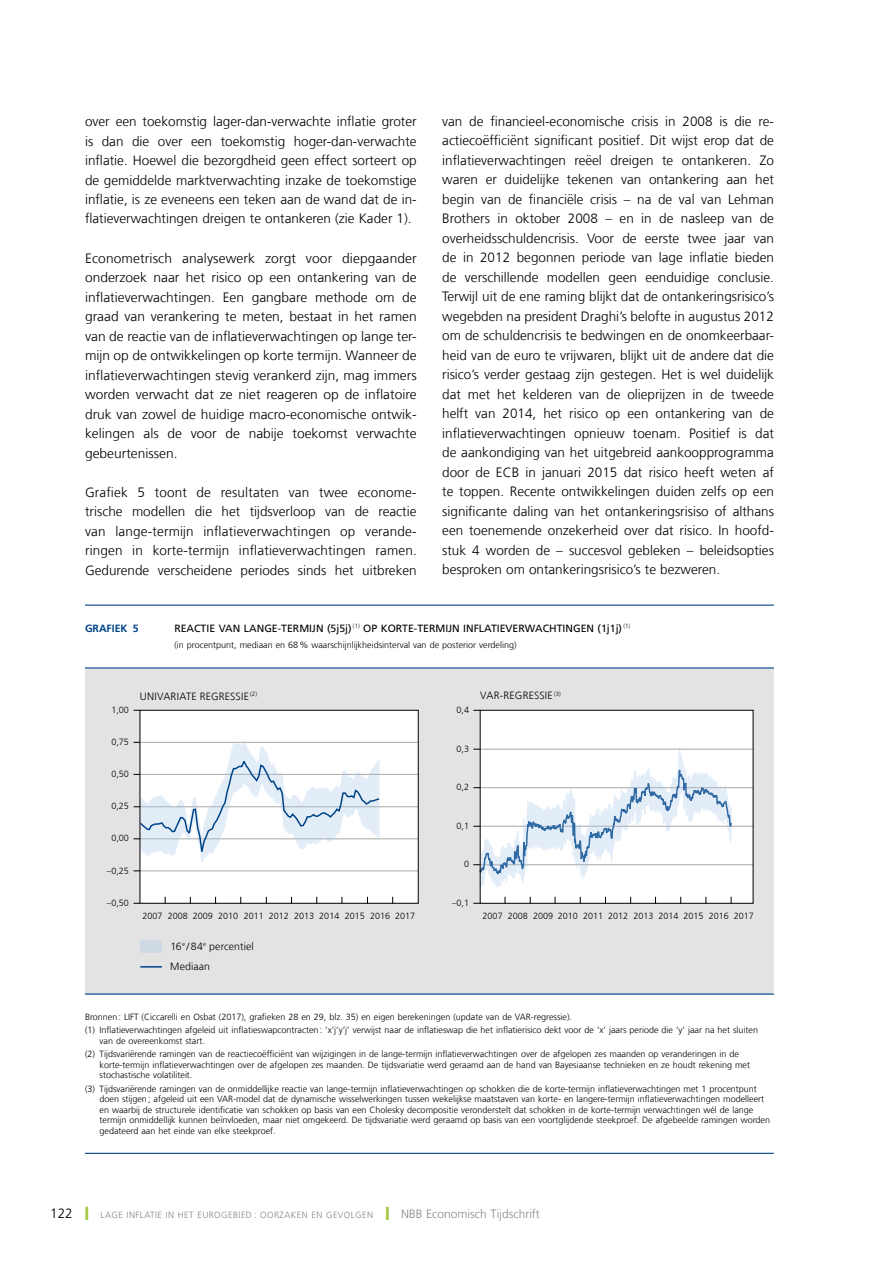
<style>
.page{position:relative;width:893px;height:1263px;background:#fff}
.page>*{position:absolute;margin:0;border:0;box-sizing:border-box;transform-origin:0 0}
.t1{font:300 13.5px/19.5px "Frutiger LT Com";color:#000;text-align:justify}
.t2{font:10.5px "Frutiger LT Com";color:#000}
.t3{font:300 10.5px/20.4px "Frutiger LT Com";letter-spacing:.015em;color:#000}
.t4{font:700 10.5px "Frutiger LT Com";color:#048}
.t5{font:300 9px/10.5px "Frutiger LT Com";color:#000}
.t6{font:300 9px "Frutiger LT Com";letter-spacing:.05em;color:#878787}
.s1{font-size:13.5px;color:#000}
.s2{color:#a2c740}
.s3{font-size:12px}
</style>
<div class="page">
<div style="left:85px;top:668px;width:689px;height:326px;background:#e3e3e3"></div>
<hr style="left:85px;top:605px;width:689px;height:1px;background:#048">
<hr style="left:85px;top:667px;width:689px;height:1px;background:#048">
<hr style="left:85px;top:993px;width:689px;height:1px;background:#048">
<hr style="left:85px;top:1153px;width:689px;height:1px;background:#048">
<div style="left:480px;top:710px;width:273px;height:193px;background:#fff"></div>
<div style="left:140px;top:710px;width:278px;height:193px;background:#fff"></div>
<hr style="left:139px;top:742px;width:279px;height:1px;background:#a8a8a7">
<hr style="left:139px;top:774px;width:279px;height:1px;background:#a8a8a7">
<hr style="left:139px;top:806px;width:279px;height:1px;background:#a8a8a7">
<hr style="left:139px;top:838px;width:279px;height:1px;background:#a8a8a7">
<hr style="left:139px;top:870px;width:279px;height:1px;background:#a8a8a7">
<svg style="left:133px;top:741px;width:248px;height:121px"></svg>
<hr style="left:480px;top:749px;width:273px;height:1px;background:#a8a8a7">
<hr style="left:480px;top:787px;width:273px;height:1px;background:#a8a8a7">
<hr style="left:480px;top:826px;width:273px;height:1px;background:#a8a8a7">
<hr style="left:480px;top:864px;width:273px;height:1px;background:#a8a8a7">
<svg style="left:473px;top:747px;width:260px;height:141px"></svg>
<div style="left:140px;top:940px;width:22px;height:13px;background:#cfdae4"></div>
<svg style="left:140px;top:966px;width:22px;height:1px"></svg>
<div style="left:140px;top:710px;width:279px;height:194px;border:1px solid #000"></div>
<div style="left:480px;top:710px;width:273px;height:194px;border:1px solid #000"></div>
<p class="t1" style="left:85px;top:111px;width:333px">over een toekomstig lager--dan--verwachte inflatie groter is dan die over een toekomstig hoger--dan--verwachte inflatie. Hoewel die bezorgdheid geen effect sorteert op de gemiddelde marktverwachting inzake de toekomstige inflatie, is ze eveneens een teken aan de wand dat de in&shy;flatieverwachtingen dreigen te ontankeren (zie Kader 1).</p>
<p class="t1" style="left:85px;top:248px;width:333px">Econometrisch analysewerk zorgt voor diepgaander onderzoek naar het risico op een ontankering van de inflatieverwachtingen. Een gangbare methode om de graad van verankering te meten, bestaat in het ramen van de reactie van de inflatieverwachtingen op lange ter&shy;mijn op de ontwikkelingen op korte termijn. Wanneer de inflatieverwachtingen stevig verankerd zijn, mag immers worden verwacht dat ze niet reageren op de inflatoire druk van zowel de huidige macro--economische ontwik&shy;kelingen als de voor de nabije toekomst verwachte gebeurtenissen.</p>
<p class="t1" style="left:85px;top:482px;width:333px">Grafiek 5 toont de resultaten van twee econome&shy;trische modellen die het tijdsverloop van de reactie van lange--termijn inflatieverwachtingen op verande&shy;ringen in korte--termijn inflatieverwachtingen ramen.<br>Gedurende verscheidene periodes sinds het uitbreken</p>
<p class="t1" style="left:442px;top:111px;width:333px">van de financieel--economische crisis in 2008 is die re&shy;actiecoëfficiënt significant positief. Dit wijst erop dat de inflatieverwachtingen reëel dreigen te ontankeren. Zo waren er duidelijke tekenen van ontankering aan het begin van de financiële crisis – na de val van Lehman Brothers in oktober 2008 – en in de nasleep van de overheidsschuldencrisis. Voor de eerste twee jaar van de in 2012 begonnen periode van lage inflatie bieden de verschillende modellen geen eenduidige conclusie.<br>Terwijl uit de ene raming blijkt dat de ontankeringsrisico’s wegebden na president Draghi’s belofte in augustus 2012 om de schuldencrisis te bedwingen en de onomkeerbaar&shy;heid van de euro te vrijwaren, blijkt uit de andere dat die risico’s verder gestaag zijn gestegen. Het is wel duidelijk dat met het kelderen van de olieprijzen in de tweede helft van 2014, het risico op een ontankering van de inflatieverwachtingen opnieuw toenam. Positief is dat de aankondiging van het uitgebreid aankoopprogramma door de ECB in januari 2015 dat risico heeft weten af te toppen. Recente ontwikkelingen duiden zelfs op een significante daling van het ontankeringsrisiso of althans een toenemende onzekerheid over dat risico. In hoofd&shy;stuk 4 worden de – succesvol gebleken – beleidsopties besproken om ontankeringsrisico’s te bezweren.</p>
<p class="t4" style="left:85px;top:622px;width:55px">GRAFIEK 5</p>
<p class="t2" style="left:174px;top:622px;width:457px">REACTIE VAN LANGE‑TERMIJN (5j5j) <sup>(1)</sup> OP KORTE‑TERMIJN INFLATIEVERWACHTINGEN (1j1j) <sup>(1)</sup></p>
<p class="t5" style="left:174px;top:640px;width:344px">(in procentpunt, mediaan en 68% waarschijnlijkheidsinterval van de posterior verdeling)</p>
<p class="t5" style="left:111px;top:704px;width:19px">1,00</p>
<p class="t5" style="left:111px;top:736px;width:19px">0,75</p>
<p class="t5" style="left:111px;top:769px;width:19px">0,50</p>
<p class="t5" style="left:111px;top:801px;width:19px">0,25</p>
<p class="t5" style="left:111px;top:833px;width:19px">0,00</p>
<p class="t5" style="left:107px;top:865px;width:24px">–0,25</p>
<p class="t5" style="left:107px;top:897px;width:24px">–0,50</p>
<p class="t3" style="left:140px;top:686px;width:119px">UNIVARIATE REGRESSIE <sup>(2)</sup></p>
<p class="t3" style="left:480px;top:685px;width:82px">VAR‑REGRESSIE <sup>(3)</sup></p>
<p class="t5" style="left:457px;top:705px;width:14px">0,4</p>
<p class="t5" style="left:457px;top:743px;width:14px">0,3</p>
<p class="t5" style="left:457px;top:782px;width:14px">0,2</p>
<p class="t5" style="left:457px;top:820px;width:14px">0,1</p>
<p class="t5" style="left:464px;top:859px;width:7px">0</p>
<p class="t5" style="left:452px;top:897px;width:19px">–0,1</p>
<p class="t5" style="left:143px;top:910px;width:274px">2007 2008 2009 2010 2011 2012 2013 2014 2015 2016 2017</p>
<p class="t5" style="left:483px;top:910px;width:273px">2007 2008 2009 2010 2011 2012 2013 2014 2015 2016 2017</p>
<p class="t3" style="left:170px;top:936px;width:85px">16<sup>e</sup> /84<sup>e</sup> percentiel<br>Mediaan</p>
<p class="t5" style="left:85px;top:1011px;width:436px">Bronnen: LI FT (C iccarelli en Osbat (2017), grafieken 28 en 29, blz. 35) en eigen berekeningen (update van de VAR‑</p>
<p class="t5" style="left:85px;top:1010px;width:675px;line-height:13.5px;text-indent:449px">regressie).<br>(1) Inflatieverwachtingen afgeleid uit inflatieswapcontracten: ’x’j’y’j’ verwijst naar de inflatieswap die het inflatierisico dekt voor de ’x’ jaars periode die ’y’ jaar na het sluiten</p>
<p class="t5" style="left:85px;top:1034px;width:655px;line-height:13.5px;text-indent:14px">van de overeenkomst start.<br>(2) Tijdsvariërende ramingen van de reactiecoëfficiënt van wijzigingen in de lange‑termijn inflatieverwachtingen over de afgelopen zes maanden op veranderingen in de</p>
<p class="t5" style="left:99px;top:1059px;width:652px">korte‑termijn inflatieverwachtingen over de afgelopen zes maanden. De tijdsvariatie werd geraamd aan de hand van Bayesiaanse technieken en ze houdt rekening met stochastische volatiliteit.</p>
<p class="t5" style="left:99px;top:1083px;width:659px;text-indent:-14px">(3) Tijdsvariërende ramingen van de onmiddellijke reactie van lange‑termijn inflatieverwachtingen op schokken die de korte‑termijn inflatieverwachtingen met 1 procentpunt doen stijgen; afgeleid uit een VAR‑</p>
<p class="t5" style="left:99px;top:1094px;width:672px;text-indent:137px">model dat de dynamische wisselwerkingen tussen wekelijkse maatstaven van korte‑ en langere‑termijn inflatieverwachtingen modelleert en waarbij de structurele identificatie van schokken op basis van een Cholesky decompositie veronderstelt dat schokken in de korte‑termijn verwachtingen wél de lange termijn onmiddellijk kunnen beïnvloeden, maar niet omgekeerd. De tijdsvariatie werd geraamd op basis van een voortglijdende steekproef. De afgebeelde ramingen worden gedateerd aan het einde van elke steekproef.</p>
<p class="t6" style="left:50px;top:1209px;width:491px"><span class="s1">122</span> <span class="s2">❙</span> Lage inflatie in het eu rogeb ied : oorzake n en gevolgen <span class="s2">❙</span> <span class="s3">NBB Economisch Tijdschrift</span></p>
</div>
